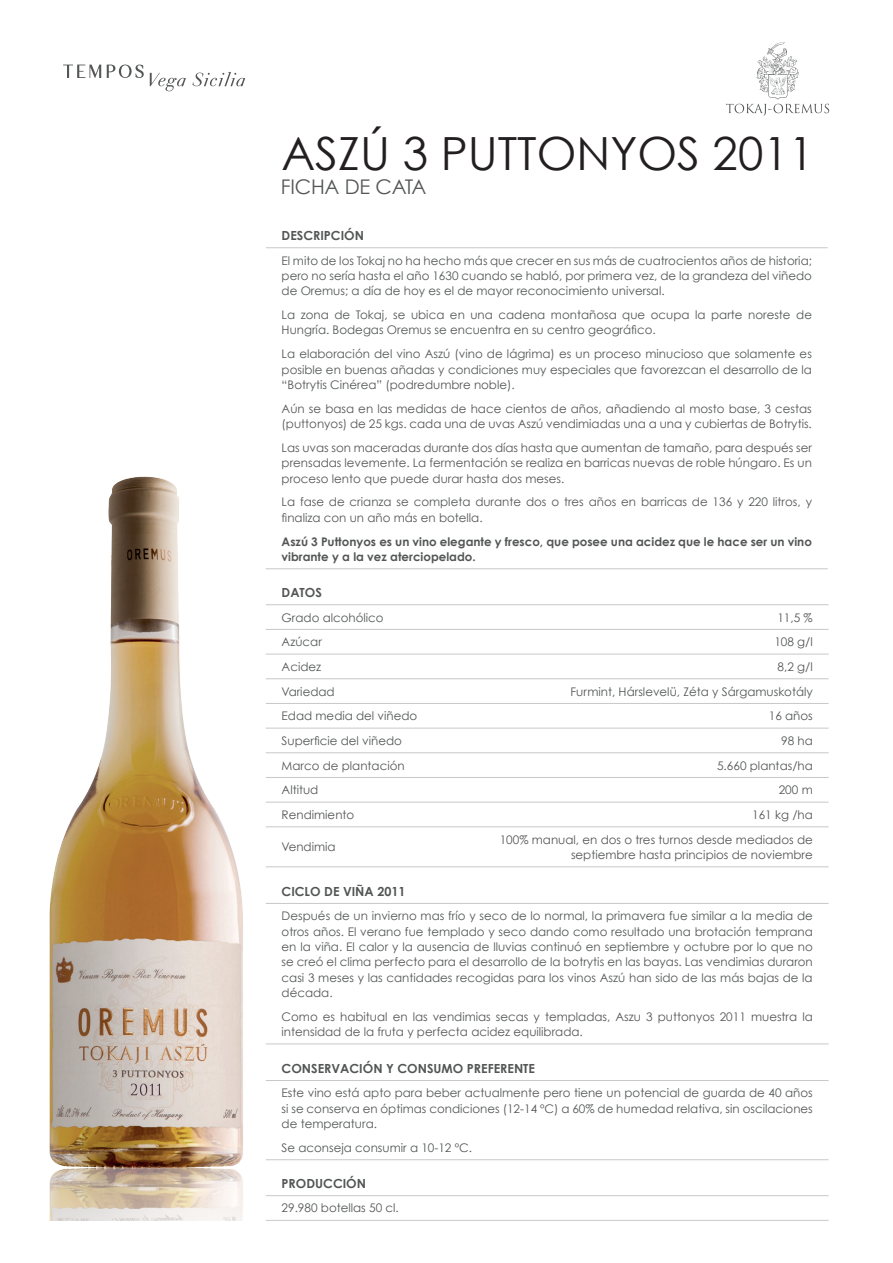
<style>
.page{position:relative;width:893px;height:1263px;background:#fff}
.page>*{position:absolute;margin:0;border:0;box-sizing:border-box;transform-origin:0 0}
.t1{font:45.75px "Century Gothic";color:#231f20}
.t2{font:20.25px "Century Gothic";letter-spacing:-.01em;color:#545655}
.t3{font:700 12.6px "Century Gothic";color:#545655}
.t4{font:11.85px/15.3px "Century Gothic";color:#545655;text-align:justify}
.t5{font:700 11.85px/15.3px "Century Gothic";color:#545655}
</style>
<div class="page">
<svg style="left:63px;top:65px;width:38px;height:13px"></svg>
<svg style="left:107px;top:65px;width:37px;height:13px"></svg>
<svg style="left:150px;top:73px;width:36px;height:18px"></svg>
<svg style="left:192px;top:72px;width:53px;height:14px"></svg>
<svg style="left:726px;top:42px;width:103px;height:74px"></svg>
<img style="left:49px;top:476px;width:194px;height:744px">
<hr style="left:266px;top:247px;width:562px;height:1px;background:#c7c8ca">
<hr style="left:266px;top:568px;width:562px;height:1px;background:#c7c8ca">
<hr style="left:266px;top:903px;width:563px;height:1px;background:#c7c8ca">
<hr style="left:266px;top:1044px;width:563px;height:1px;background:#c7c8ca">
<hr style="left:266px;top:1080px;width:563px;height:1px;background:#c7c8ca">
<hr style="left:266px;top:1159px;width:563px;height:1px;background:#c7c8ca">
<hr style="left:266px;top:866px;width:172px;height:1px;background:#c7c8ca">
<hr style="left:438px;top:866px;width:391px;height:1px;background:#c7c8ca">
<hr style="left:266px;top:826px;width:172px;height:1px;background:#c7c8ca">
<hr style="left:438px;top:826px;width:391px;height:1px;background:#c7c8ca">
<hr style="left:266px;top:802px;width:172px;height:1px;background:#c7c8ca">
<hr style="left:438px;top:802px;width:391px;height:1px;background:#c7c8ca">
<hr style="left:266px;top:777px;width:172px;height:1px;background:#c7c8ca">
<hr style="left:438px;top:777px;width:391px;height:1px;background:#c7c8ca">
<hr style="left:266px;top:752px;width:172px;height:1px;background:#c7c8ca">
<hr style="left:438px;top:752px;width:391px;height:1px;background:#c7c8ca">
<hr style="left:266px;top:728px;width:172px;height:1px;background:#c7c8ca">
<hr style="left:438px;top:728px;width:391px;height:1px;background:#c7c8ca">
<hr style="left:266px;top:654px;width:172px;height:1px;background:#c7c8ca">
<hr style="left:438px;top:654px;width:391px;height:1px;background:#c7c8ca">
<hr style="left:266px;top:678px;width:172px;height:1px;background:#c7c8ca">
<hr style="left:438px;top:678px;width:391px;height:1px;background:#c7c8ca">
<hr style="left:266px;top:703px;width:172px;height:1px;background:#c7c8ca">
<hr style="left:438px;top:703px;width:391px;height:1px;background:#c7c8ca">
<hr style="left:266px;top:629px;width:172px;height:1px;background:#c7c8ca">
<hr style="left:438px;top:629px;width:391px;height:1px;background:#c7c8ca">
<hr style="left:266px;top:604px;width:172px;height:1px;background:#c7c8ca">
<hr style="left:438px;top:604px;width:391px;height:1px;background:#c7c8ca">
<hr style="left:266px;top:1195px;width:563px;height:1px;background:#c7c8ca">
<hr style="left:266px;top:1220px;width:563px;height:1px;background:#c7c8ca">
<h1 class="t1" style="left:281px;top:126px;width:534px">ASZÚ 3 PUTTONYOS 2011</h1>
<h2 class="t2" style="left:281px;top:175px;width:147px">FICHA DE CATA</h2>
<p class="t3" style="left:282px;top:226px;width:84px">DESCRIPCIÓN</p>
<p class="t4" style="left:282px;top:252px;width:532px">El mito de los Tokaj no ha hecho más que crecer en sus más de cuatrocientos años de historia; pero no sería hasta el año 1630 cuando se habló, por primera vez, de la grandeza del viñedo de Oremus; a día de hoy es el de mayor reconocimiento universal.</p>
<p class="t4" style="left:282px;top:307px;width:532px">La zona de Tokaj, se ubica en una cadena montañosa que ocupa la parte noreste de<br>Hungría. Bodegas Oremus se encuentra en su centro geográfico.</p>
<p class="t4" style="left:282px;top:346px;width:532px">La elaboración del vino Aszú (vino de lágrima) es un proceso minucioso que solamente es posible en buenas añadas y condiciones muy especiales que favorezcan el desarrollo de la “Botrytis Cinérea” (podredumbre noble).</p>
<p class="t4" style="left:282px;top:401px;width:532px">Aún se basa en las medidas de hace cientos de años, añadiendo al mosto base, 3 cestas (puttonyos) de 25 kgs. cada una de uvas Aszú vendimiadas una a una y cubiertas de Botrytis.</p>
<p class="t4" style="left:282px;top:440px;width:532px">Las uvas son maceradas durante dos días hasta que aumentan de tamaño, para después ser prensadas levemente. La fermentación se realiza en barricas nuevas de roble húngaro. Es un proceso lento que puede durar hasta dos meses.</p>
<p class="t4" style="left:282px;top:494px;width:532px">La fase de crianza se completa durante dos o tres años en barricas de 136 y 220 litros, y finaliza con un año más en botella.</p>
<p class="t5" style="left:282px;top:533px;width:532px">Aszú 3 Puttonyos es un vino elegante y fresco, que posee una acidez que le hace ser un vino vibrante y a la vez aterciopelado.</p>
<p class="t3" style="left:282px;top:583px;width:42px">DATOS</p>
<p class="t4" style="left:282px;top:609px;width:104px">Grado alcohólico</p>
<p class="t4" style="left:777px;top:609px;width:37px">11,5 %</p>
<p class="t4" style="left:282px;top:634px;width:42px">Azúcar</p>
<p class="t4" style="left:774px;top:634px;width:40px">108 g/l</p>
<p class="t4" style="left:282px;top:659px;width:41px">Acidez</p>
<p class="t4" style="left:778px;top:659px;width:37px">8,2 g/l</p>
<p class="t4" style="left:282px;top:683px;width:55px">Variedad</p>
<p class="t4" style="left:570px;top:683px;width:244px">Furmint, Hárslevelü, Zéta y Sárgamuskotály</p>
<p class="t4" style="left:282px;top:708px;width:137px">Edad media del viñedo</p>
<p class="t4" style="left:769px;top:708px;width:46px">16 años</p>
<p class="t4" style="left:282px;top:733px;width:122px">Superficie del viñedo</p>
<p class="t4" style="left:781px;top:733px;width:33px">98 ha</p>
<p class="t4" style="left:282px;top:757px;width:125px">Marco de plantación</p>
<p class="t4" style="left:717px;top:757px;width:97px">5.660 plantas/ha</p>
<p class="t4" style="left:282px;top:782px;width:38px">Altitud</p>
<p class="t4" style="left:779px;top:782px;width:36px">200 m</p>
<p class="t4" style="left:282px;top:807px;width:74px">Rendimiento</p>
<p class="t4" style="left:752px;top:807px;width:62px">161 kg /ha</p>
<p class="t4" style="left:282px;top:839px;width:56px">Vendimia</p>
<p class="t4" style="left:500px;top:831px;width:315px;text-align:right">100% manual, en dos o tres turnos desde mediados de septiembre hasta principios de noviembre</p>
<p class="t3" style="left:282px;top:881px;width:125px">CICLO DE VIÑA 2011</p>
<p class="t4" style="left:282px;top:908px;width:533px">Después de un invierno mas frío y seco de lo normal, la primavera fue similar a la media de otros años. El verano fue templado y seco dando como resultado una brotación temprana en la viña. El calor y la ausencia de lluvias continuó en septiembre y octubre por lo que no se creó el clima perfecto para el desarrollo de la botrytis en las bayas. Las vendimias duraron casi 3 meses y las cantidades recogidas para los vinos Aszú han sido de las más bajas de la década.</p>
<p class="t4" style="left:282px;top:1008px;width:533px">Como es habitual en las vendimias secas y templadas, Aszu 3 puttonyos 2011 muestra la intensidad de la fruta y perfecta acidez equilibrada.</p>
<p class="t3" style="left:282px;top:1058px;width:255px">CONSERVACIÓN Y CONSUMO PREFERENTE</p>
<p class="t4" style="left:282px;top:1085px;width:533px">Este vino está apto para beber actualmente pero tiene un potencial de guarda de 40 años si se conserva en óptimas condiciones (12-14 ºC) a 60% de humedad relativa, sin oscilaciones de temperatura.</p>
<p class="t4" style="left:282px;top:1140px;width:192px">Se aconseja consumir a 10-12 ºC.</p>
<p class="t3" style="left:282px;top:1173px;width:86px">PRODUCCIÓN</p>
<p class="t4" style="left:282px;top:1200px;width:119px">29.980 botellas 50 cl.</p>
</div>
